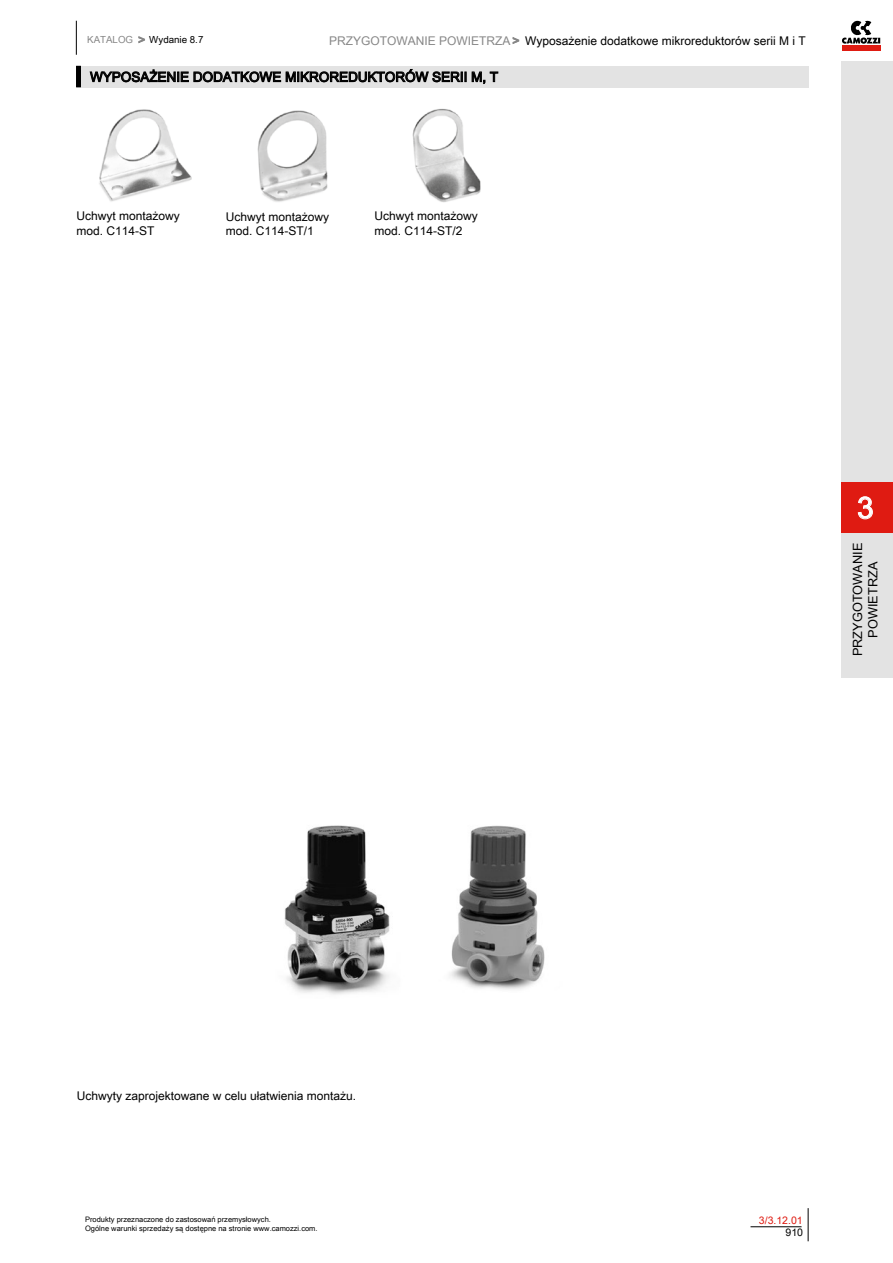
<style>
.page{position:relative;width:893px;height:1263px;background:#fff}
.page>*{position:absolute;margin:0;border:0;box-sizing:border-box;transform-origin:0 0}
.t1{font:30px "Arial Unicode MS";color:#fff}
.t2{font:13.5px "Arial Unicode MS";color:#000}
.t3{font:12.75px/15.3px "Arial Unicode MS";color:#000;text-align:center}
.t4{font:12px/14.4px "Arial Unicode MS";color:#000}
.t5{font:12px "Arial Unicode MS";color:#878787}
.t6{font:10.5px "Arial Unicode MS";color:#df1b12}
.t7{font:10.5px "Arial Unicode MS";color:#000}
.t8{font:9.75px "Arial Unicode MS";color:#000}
.t9{font:7.5px/9px "Arial Unicode MS";color:#000}
.s1{color:#878787}
.s2{font-size:12px;color:#878787}
</style>
<div class="page">
<svg style="left:138px;top:36px;width:7px;height:7px"></svg>
<svg style="left:842px;top:21px;width:38px;height:23px"></svg>
<div style="left:842px;top:45px;width:38px;height:5px;background:#df1b12"></div>
<hr style="left:808px;top:1208px;width:1px;height:33px;background:#000">
<hr style="left:76px;top:21px;width:1px;height:34px;background:#000">
<div style="left:842px;top:62px;width:51px;height:616px;background:#e3e3e3"></div>
<div style="left:842px;top:483px;width:51px;height:50px;background:#df1b12"></div>
<svg style="left:858px;top:496px;width:15px;height:23px"></svg>
<hr style="left:750px;top:1226px;width:51px;height:1px;background:#000">
<svg style="left:513px;top:37px;width:6px;height:7px"></svg>
<svg style="left:76px;top:66px;width:1px;height:21px"></svg>
<div style="left:77px;top:66px;width:731px;height:21px;background:#e3e3e3"></div>
<div style="left:77px;top:66px;width:4px;height:21px;border:1px solid #000"></div>
<svg style="left:90px;top:69px;width:376px;height:14px"></svg>
<svg style="left:472px;top:71px;width:26px;height:13px"></svg>
<img style="left:99px;top:109px;width:93px;height:93px">
<img style="left:257px;top:110px;width:71px;height:92px">
<img style="left:412px;top:108px;width:69px;height:94px">
<img style="left:284px;top:825px;width:261px;height:170px">
<p class="t8" style="left:87px;top:33px;width:118px"><span class="s1">KATALOG</span> <span class="s2">&gt;</span> Wydanie 8.7</p>
<p class="t5" style="left:329px;top:32px;width:192px">PRZYGOTOWANIE POWIETRZA &gt;</p>
<p class="t4" style="left:525px;top:33px;width:282px">Wyposażenie dodatkowe mikroreduktorów serii M i T</p>
<p class="t2" style="left:90px;top:67px;width:410px">WYPOSAŻENIE DODATKOWE MIKROREDUKTORÓW SERII M, T</p>
<p class="t4" style="left:76px;top:209px;width:105px">Uchwyt montażowy mod. C114-ST</p>
<p class="t4" style="left:226px;top:209px;width:105px">Uchwyt montażowy mod. C114-ST/1</p>
<p class="t4" style="left:375px;top:209px;width:105px">Uchwyt montażowy mod. C114-ST/2</p>
<h1 class="t1" style="left:857px;top:486px;width:18px">3</h1>
<p class="t3" style="left:850px;top:656px;width:115px;rotate:-90deg">PRZYGOTOWANIE<br>POWIETRZA</p>
<p class="t4" style="left:77px;top:1088px;width:281px">Uchwyty zaprojektowane w celu ułatwienia montażu.</p>
<p class="t9" style="left:85px;top:1214px;width:234px">Produkty przeznaczone do zastosowań przemysłowych.<br>Ogólne warunki sprzedaży są dostępne na stronie www.camozzi.com.</p>
<p class="t6" style="left:759px;top:1212px;width:45px">3/3.12.01</p>
<p class="t7" style="left:785px;top:1225px;width:19px">910</p>
</div>
